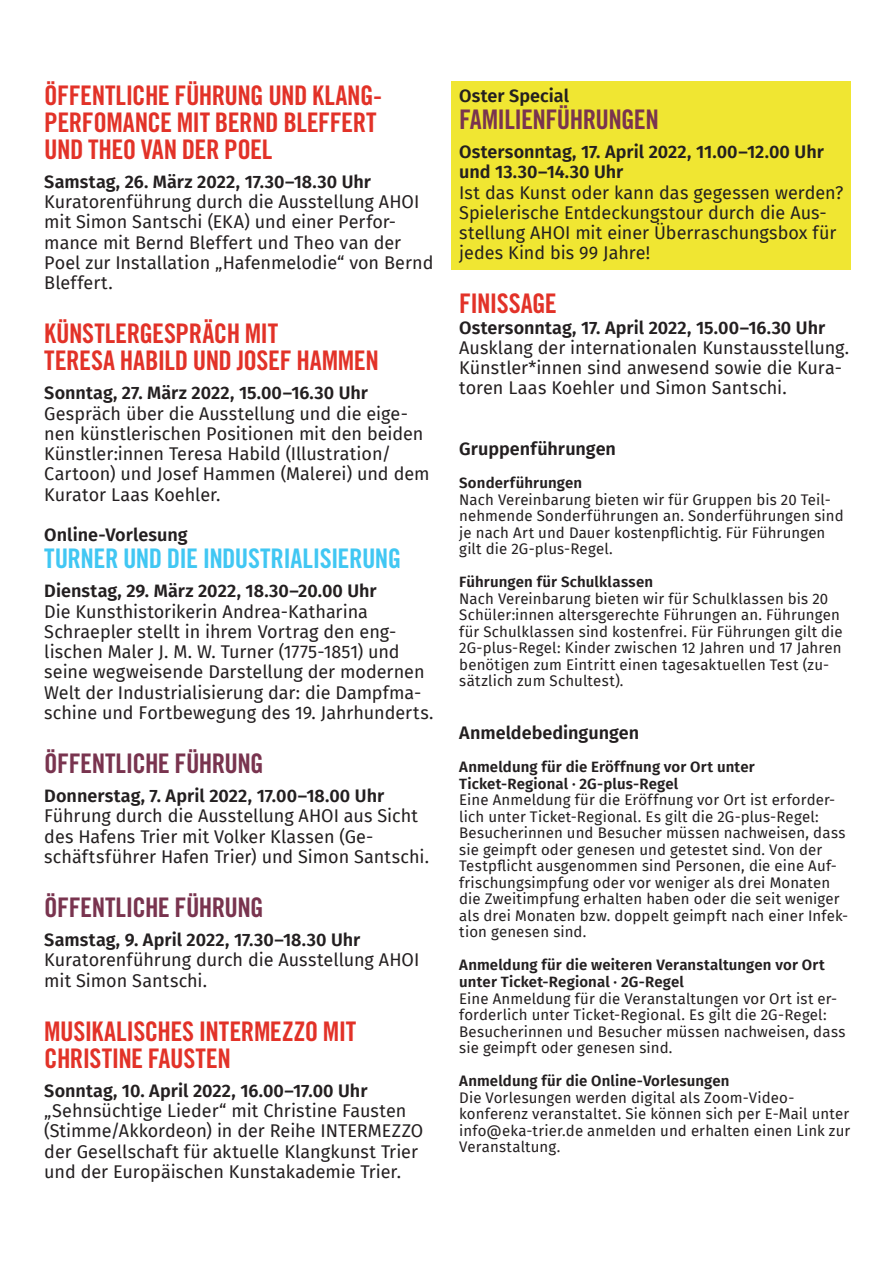
<style>
.page{position:relative;width:893px;height:1263px;background:#fff}
.page>*{position:absolute;margin:0;border:0;box-sizing:border-box;transform-origin:0 0}
.t1{font:27px/27px "Trade Gothic LT Std Bd Cn 20";letter-spacing:-.015em;color:#e23228}
.t2{font:27px "Trade Gothic LT Std Bd Cn 20";letter-spacing:-.025em;color:#79344f}
.t3{font:27px "Trade Gothic LT Std Bd Cn 20";letter-spacing:-.025em;color:#41c7f3}
.t4{font:18px/20.2px "Fira Sans";color:#231f20}
.t5{font:600 18px/20.2px "Fira Sans";color:#231f20}
.t6{font:15px/16.5px "Fira Sans";letter-spacing:.01em;color:#231f20}
.t7{font:600 15px/16.5px "Fira Sans";letter-spacing:.01em;color:#231f20}
</style>
<div class="page">
<div style="left:452px;top:81px;width:399px;height:189px;background:#f0e632"></div>
<h1 class="t1" style="left:44px;top:81px;width:339px">ÖFFENTLICHE FÜHRUNG UND KLANG-<br>PERFOMANCE MIT BERND BLEFFERT<br>UND THEO VAN DER POEL</h1>
<p class="t5" style="left:44px;top:170px;width:328px">Samstag, 26. März 2022, 17.30–18.30 Uhr</p>
<p class="t4" style="left:44px;top:191px;width:391px">Kuratorenführung durch die Ausstellung AHOI mit Simon Santschi (EKA) und einer Perfor&shy;mance mit Bernd Bleffert und Theo van der Poel zur Installation „Hafenmelodie“ von Bernd Bleffert.</p>
<h1 class="t1" style="left:44px;top:320px;width:336px">KÜNSTLERGESPRÄCH MIT<br>TERESA HABILD UND JOSEF HAMMEN</h1>
<p class="t5" style="left:44px;top:382px;width:325px">Sonntag, 27. März 2022, 15.00–16.30 Uhr</p>
<p class="t4" style="left:44px;top:403px;width:387px">Gespräch über die Ausstellung und die eige&shy;nen künstlerischen Positionen mit den beiden Künstler:innen Teresa Habild (Illustration/ Cartoon) und Josef Hammen (Malerei) und dem Kurator Laas Koehler.</p>
<p class="t5" style="left:44px;top:524px;width:145px">Online-Vorlesung</p>
<h1 class="t3" style="left:44px;top:542px;width:358px">TURNER UND DIE INDUSTRIALISIERUNG</h1>
<p class="t5" style="left:44px;top:580px;width:334px">Dienstag, 29. März 2022, 18.30–20.00 Uhr</p>
<p class="t4" style="left:44px;top:601px;width:391px">Die Kunsthistorikerin Andrea-Katharina Schraepler stellt in ihrem Vortrag den eng&shy;lischen Maler J. M. W. Turner (1775-1851) und seine wegweisende Darstellung der modernen Welt der Industrialisierung dar: die Dampfma&shy;schine und Fortbewegung des 19. Jahrhunderts.</p>
<h1 class="t2" style="left:44px;top:747px;width:221px">ÖFFENTLICHE FÜHRUNG</h1>
<p class="t5" style="left:44px;top:785px;width:341px">Donnerstag, 7. April 2022, 17.00–18.00 Uhr</p>
<p class="t4" style="left:44px;top:805px;width:386px">Führung durch die Ausstellung AHOI aus Sicht des Hafens Trier mit Volker Klassen (Ge&shy;schäftsführer Hafen Trier) und Simon Santschi.</p>
<h1 class="t2" style="left:44px;top:891px;width:221px">ÖFFENTLICHE FÜHRUNG</h1>
<p class="t5" style="left:44px;top:929px;width:317px">Samstag, 9. April 2022, 17.30–18.30 Uhr</p>
<p class="t4" style="left:44px;top:949px;width:376px">Kuratorenführung durch die Ausstellung AHOI mit Simon Santschi.</p>
<h1 class="t1" style="left:44px;top:1017px;width:313px">MUSIKALISCHES INTERMEZZO MIT<br>CHRISTINE FAUSTEN</h1>
<p class="t5" style="left:44px;top:1079px;width:325px">Sonntag, 10. April 2022, 16.00–17.00 Uhr</p>
<p class="t4" style="left:44px;top:1100px;width:380px">„Sehnsüchtige Lieder“ mit Christine Fausten (Stimme/Akkordeon) in der Reihe INTERMEZZO der Gesellschaft für aktuelle Klangkunst Trier und der Europäischen Kunstakademie Trier.</p>
<p class="t5" style="left:459px;top:84px;width:111px">Oster Special</p>
<h1 class="t2" style="left:459px;top:103px;width:201px">FAMILIENFÜHRUNGEN</h1>
<p class="t5" style="left:459px;top:141px;width:366px">Ostersonntag, 17. April 2022, 11.00–12.00 Uhr und 13.30–14.30 Uhr</p>
<p class="t4" style="left:459px;top:182px;width:386px">Ist das Kunst oder kann das gegessen werden?<br>Spielerische Entdeckungstour durch die Aus&shy;stellung AHOI mit einer Überraschungsbox für jedes Kind bis 99 Jahre!</p>
<h1 class="t1" style="left:459px;top:290px;width:99px">FINISSAGE</h1>
<p class="t5" style="left:459px;top:316px;width:367px">Ostersonntag, 17. April 2022, 15.00–16.30 Uhr</p>
<p class="t4" style="left:459px;top:337px;width:391px">Ausklang der internationalen Kunstausstellung.<br>Künstler*innen sind anwesend sowie die Kura&shy;toren Laas Koehler und Simon Santschi.</p>
<p class="t5" style="left:459px;top:438px;width:158px">Gruppenführungen</p>
<p class="t7" style="left:459px;top:474px;width:124px">Sonderführungen</p>
<p class="t6" style="left:459px;top:491px;width:386px">Nach Vereinbarung bieten wir für Gruppen bis 20 Teil&shy;nehmende Sonderführungen an. Sonderführungen sind je nach Art und Dauer kostenpflichtig. Für Führungen gilt die 2G-plus-Regel.</p>
<p class="t7" style="left:459px;top:573px;width:195px">Führungen für Schulklassen</p>
<p class="t6" style="left:459px;top:590px;width:385px">Nach Vereinbarung bieten wir für Schulklassen bis 20<br>Schüler:innen altersgerechte Führungen an. Führungen für Schulklassen sind kostenfrei. Für Führungen gilt die 2G-plus-Regel: Kinder zwischen 12 Jahren und 17 Jahren benötigen zum Eintritt einen tagesaktuellen Test (zu&shy;sätzlich zum Schultest).</p>
<p class="t5" style="left:459px;top:722px;width:182px">Anmeldebedingungen</p>
<p class="t7" style="left:459px;top:758px;width:297px">Anmeldung für die Eröffnung vor Ort unter<br>Ticket-Regional · 2G-plus-Regel</p>
<p class="t6" style="left:459px;top:791px;width:390px">Eine Anmeldung für die Eröffnung vor Ort ist erforder&shy;lich unter Ticket-Regional. Es gilt die 2G-plus-Regel:<br>Besucherinnen und Besucher müssen nachweisen, dass sie geimpft oder genesen und getestet sind. Von der Testpflicht ausgenommen sind Personen, die eine Auf&shy;frischungsimpfung oder vor weniger als drei Monaten die Zweitimpfung erhalten haben oder die seit weniger als drei Monaten bzw. doppelt geimpft nach einer Infek&shy;tion genesen sind.</p>
<p class="t7" style="left:459px;top:956px;width:367px">Anmeldung für die weiteren Veranstaltungen vor Ort unter Ticket-Regional · 2G-Regel</p>
<p class="t6" style="left:459px;top:989px;width:388px">Eine Anmeldung für die Veranstaltungen vor Ort ist er&shy;forderlich unter Ticket-Regional. Es gilt die 2G-Regel:<br>Besucherinnen und Besucher müssen nachweisen, dass sie geimpft oder genesen sind.</p>
<p class="t7" style="left:459px;top:1071px;width:272px">Anmeldung für die Online-Vorlesungen</p>
<p class="t6" style="left:459px;top:1088px;width:392px">Die Vorlesungen werden digital als Zoom-Video&shy;konferenz veranstaltet. Sie können sich per E-Mail unter info@eka-trier.de anmelden und erhalten einen Link zur Veranstaltung.</p>
</div>
